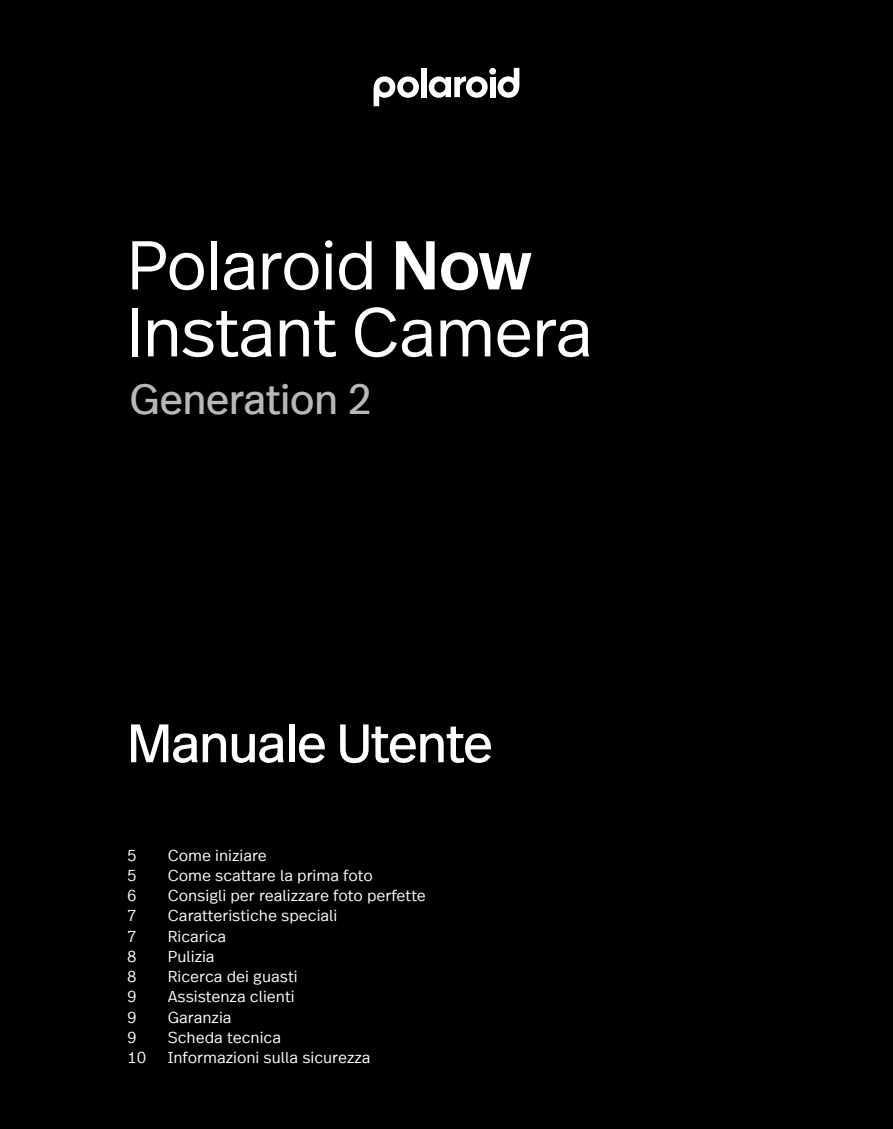
<style>
.page{position:relative;width:893px;height:1129px;background:#000}
.page>*{position:absolute;margin:0;border:0;box-sizing:border-box;transform-origin:0 0}
.t1{font:300 68.85px/66.8px "Real Head Offc";color:#fff}
.t2{font:54px "Real Head Offc";letter-spacing:-.015em;color:#fff}
.t3{font:42.07px "Real Head Offc";color:#b8b8b8}
.t4{font:300 15.75px "Real Text Offc";color:#fff}
.s1{font-weight:500}
</style>
<div class="page">
<div style="left:421px;top:68px;width:6px;height:29px;background:#fff"></div>
<div style="left:490px;top:77px;width:5px;height:20px;background:#fff"></div>
<div style="left:489px;top:68px;width:7px;height:7px;background:#fff;border-radius:50%"></div>
<svg style="left:429px;top:76px;width:59px;height:22px"></svg>
<svg style="left:374px;top:76px;width:45px;height:30px"></svg>
<svg style="left:498px;top:68px;width:21px;height:30px"></svg>
<h1 class="t1" style="left:127px;top:233px;width:467px">Polaroid <span class="s1">Now<br></span>Instant Camera</h1>
<h3 class="t3" style="left:130px;top:374px;width:244px">Generation 2</h3>
<h2 class="t2" style="left:127px;top:710px;width:367px">Manuale Utente</h2>
<p class="t4" style="left:127px;top:846px;width:11px">5</p>
<p class="t4" style="left:168px;top:846px;width:101px">Come iniziare</p>
<p class="t4" style="left:127px;top:866px;width:11px">5</p>
<p class="t4" style="left:168px;top:866px;width:207px">Come scattare la prima foto</p>
<p class="t4" style="left:127px;top:886px;width:11px">6</p>
<p class="t4" style="left:168px;top:886px;width:260px">Consigli per realizzare foto perfette</p>
<p class="t4" style="left:127px;top:906px;width:11px">7</p>
<p class="t4" style="left:168px;top:906px;width:171px">Caratteristiche speciali</p>
<p class="t4" style="left:127px;top:927px;width:11px">7</p>
<p class="t4" style="left:168px;top:927px;width:60px">Ricarica</p>
<p class="t4" style="left:127px;top:947px;width:11px">8</p>
<p class="t4" style="left:168px;top:947px;width:48px">Pulizia</p>
<p class="t4" style="left:127px;top:967px;width:11px">8</p>
<p class="t4" style="left:168px;top:967px;width:131px">Ricerca dei guasti</p>
<p class="t4" style="left:127px;top:987px;width:11px">9</p>
<p class="t4" style="left:168px;top:987px;width:128px">Assistenza clienti</p>
<p class="t4" style="left:127px;top:1008px;width:11px">9</p>
<p class="t4" style="left:168px;top:1008px;width:65px">Garanzia</p>
<p class="t4" style="left:127px;top:1028px;width:11px">9</p>
<p class="t4" style="left:168px;top:1028px;width:115px">Scheda tecnica</p>
<p class="t4" style="left:127px;top:1048px;width:20px">10</p>
<p class="t4" style="left:168px;top:1048px;width:204px">Informazioni sulla sicurezza</p>
</div>
